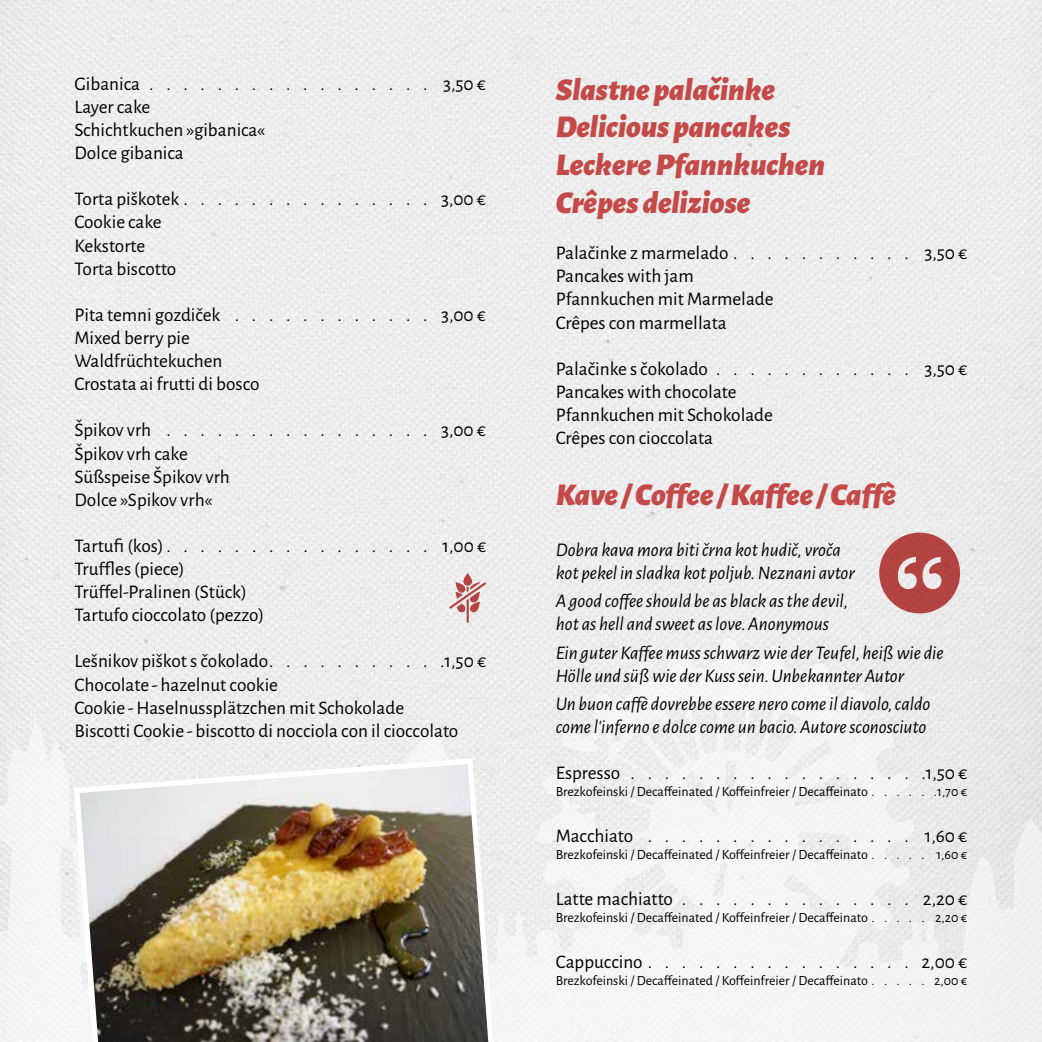
<style>
.page{position:relative;width:1042px;height:1042px;background:#fff}
.page>*{position:absolute;margin:0;border:0;box-sizing:border-box;transform-origin:0 0}
.t1{font:italic 900 31.5px/37.8px "Alegreya Sans";color:#c34a48}
.t2{font:19.25px/23.1px "Alegreya Sans";color:#000}
.t3{font:italic 19.25px/23.1px "Alegreya Sans";color:#000}
.t4{font:14px "Alegreya Sans";color:#000}
</style>
<div class="page">
<div style="left:1px;top:0;width:1041px;height:583px;background:#ececec"></div>
<svg style="left:1px;top:583px;width:1041px;height:459px;fill:#f0f0f0"></svg>
<svg style="left:574px;top:760px;width:3px;height:4px"></svg>
<svg style="left:621px;top:756px;width:17px;height:13px"></svg>
<svg style="left:449px;top:573px;width:37px;height:49px"></svg>
<svg style="left:879px;top:532px;width:81px;height:81px;background:#c57a79"></svg>
<img style="left:0;top:0;width:1px;height:1042px">
<img style="left:71px;top:755px;width:426px;height:287px">
<p class="t2" style="left:74px;top:71px;width:67px">Gibanica</p>
<p class="t2" style="left:443px;top:71px;width:45px">3,50 €</p>
<p class="t2" style="left:74px;top:94px;width:192px">Layer cake<br>Schichtkuchen »gibanica«<br>Dolce gibanica</p>
<p class="t2" style="left:74px;top:187px;width:413px">Torta piškotek . . . . . . . . . . . . . . . 3,00 €<br>Cookie cake<br>Kekstorte<br>Torta biscotto</p>
<p class="t2" style="left:74px;top:302px;width:147px">Pita temni gozdiček</p>
<p class="t2" style="left:441px;top:302px;width:47px">3,00 €</p>
<p class="t2" style="left:74px;top:325px;width:187px">Mixed berry pie<br>Waldfrüchtekuchen<br>Crostata ai frutti di bosco</p>
<p class="t2" style="left:74px;top:418px;width:78px">Špikov vrh</p>
<p class="t2" style="left:441px;top:418px;width:47px">3,00 €</p>
<p class="t2" style="left:74px;top:441px;width:157px">Špikov vrh cake<br>Süßspeise Špikov vrh<br>Dolce »Spikov vrh«</p>
<p class="t2" style="left:74px;top:533px;width:90px">Tartufi (kos)</p>
<p class="t2" style="left:442px;top:533px;width:45px">1,00 €</p>
<p class="t2" style="left:74px;top:556px;width:191px">Truffles (piece)<br>Trüffel-Pralinen (Stück)<br>Tartufo cioccolato (pezzo)</p>
<p class="t2" style="left:74px;top:649px;width:195px">Lešnikov piškot s čokolado</p>
<p class="t2" style="left:444px;top:649px;width:43px">1,50 €</p>
<p class="t2" style="left:75px;top:672px;width:385px">Chocolate - hazelnut cookie<br>Cookie - Haselnussplätzchen mit Schokolade<br>Biscotti Cookie - biscotto di nocciola con il cioccolato</p>
<h1 class="t1" style="left:556px;top:68px;width:271px">Slastne palačinke<br>Delicious pancakes<br>Leckere Pfannkuchen<br>Crêpes deliziose</h1>
<p class="t2" style="left:556px;top:241px;width:413px">Palačinke z marmelado . . . . . . . . . . . 3,50 €<br>Pancakes with jam<br>Pfannkuchen mit Marmelade<br>Crêpes con marmellata</p>
<p class="t2" style="left:556px;top:356px;width:154px">Palačinke s čokolado</p>
<p class="t2" style="left:924px;top:356px;width:45px">3,50 €</p>
<p class="t2" style="left:556px;top:379px;width:219px">Pancakes with chocolate<br>Pfannkuchen mit Schokolade<br>Crêpes con cioccolata</p>
<h1 class="t1" style="left:556px;top:473px;width:342px">Kave / Coffee / Kaffee / Caffè</h1>
<p class="t3" style="left:556px;top:537px;width:301px">Dobra kava mora biti črna kot hudič, vroča kot pekel in sladka kot poljub. Neznani avtor</p>
<p class="t3" style="left:556px;top:589px;width:294px">A good coffee should be as black as the devil, hot as hell and sweet as love. Anonymous</p>
<p class="t3" style="left:556px;top:640px;width:389px">Ein guter Kaffee muss schwarz wie der Teufel, heiß wie die<br>Hölle und süß wie der Kuss sein. Unbekannter Autor</p>
<p class="t3" style="left:556px;top:691px;width:376px">Un buon caffè dovrebbe essere nero come il diavolo, caldo come l’inferno e dolce come un bacio. Autore sconosciuto</p>
<p class="t2" style="left:556px;top:760px;width:66px">Espresso</p>
<p class="t2" style="left:926px;top:760px;width:43px">1,50 €</p>
<p class="t4" style="left:556px;top:782px;width:413px">Brezkofeinski / Decaffeinated / Koffeinfreier / Decaffeinato . . . . . 1,70 €</p>
<p class="t2" style="left:556px;top:823px;width:79px">Macchiato</p>
<p class="t2" style="left:925px;top:823px;width:44px">1,60 €</p>
<p class="t4" style="left:556px;top:845px;width:413px">Brezkofeinski / Decaffeinated / Koffeinfreier / Decaffeinato . . . . . 1,60 €</p>
<p class="t2" style="left:556px;top:886px;width:119px">Latte machiatto</p>
<p class="t2" style="left:923px;top:886px;width:46px">2,20 €</p>
<p class="t4" style="left:556px;top:908px;width:413px">Brezkofeinski / Decaffeinated / Koffeinfreier / Decaffeinato . . . . . 2,20 €</p>
<p class="t2" style="left:556px;top:949px;width:413px">Cappuccino . . . . . . . . . . . . . . . . 2,00 €</p>
<p class="t4" style="left:556px;top:971px;width:413px">Brezkofeinski / Decaffeinated / Koffeinfreier / Decaffeinato . . . . . 2,00 €</p>
</div>
